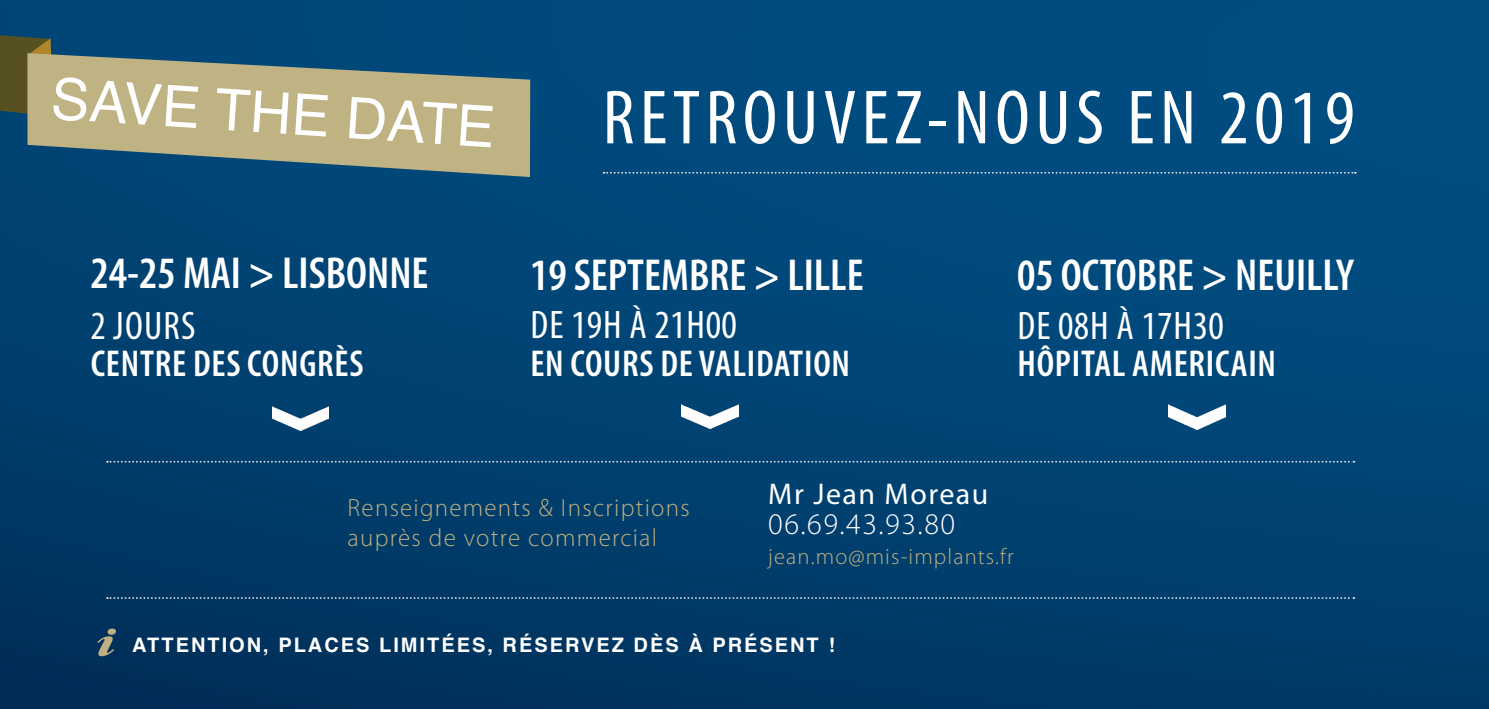
<style>
.page{position:relative;width:1489px;height:709px;background:#fff}
.page>*{position:absolute;margin:0;border:0;box-sizing:border-box;transform-origin:0 0}
.t1{font:condensed 77.5px "Myriad Pro";letter-spacing:.07em;color:#fff}
.t2{font:57.5px "Helvetica";color:#fff}
.t3{font:600 condensed 45px "Myriad Pro";color:#fff}
.t4{font:condensed 40px "Myriad Pro";letter-spacing:.02em;color:#fff}
.t5{font:600 condensed 37.5px "Myriad Pro";letter-spacing:.02em;color:#fff}
.t6{font:300 30px "Myriad Pro";letter-spacing:.05em;color:#fff}
.t7{font:30px "Myriad Pro";letter-spacing:.05em;color:#fff}
.t8{font:300 25px/30px "Myriad Pro";letter-spacing:.05em;color:#beb081}
.t9{font:300 22.5px "Myriad Pro";letter-spacing:.05em;color:#beb081}
.t10{font:700 20px "Helvetica";letter-spacing:.1em;color:#fff}
</style>
<div class="page">
<div style="left:0;top:0;width:438px;height:417px;background:#004373"></div>
<div style="left:438px;top:0;width:1050px;height:417px;background:#004a7d"></div>
<img style="left:0;top:417px;width:1488px;height:30px">
<img style="left:0;top:447px;width:1488px;height:262px">
<svg style="left:603px;top:172px;width:752px;height:2px;background:#497ca0"></svg>
<img style="left:272px;top:406px;width:57px;height:25px">
<svg style="left:97px;top:628px;width:19px;height:28px"></svg>
<svg style="left:0;top:35px;width:51px;height:79px;background:#565225"></svg>
<svg style="left:27px;top:53px;width:503px;height:124px;background:#919880"></svg>
<img style="left:681px;top:404px;width:57px;height:25px">
<img style="left:1168px;top:404px;width:57px;height:25px">
<svg style="left:107px;top:597px;width:1247px;height:2px;background:#4a7190"></svg>
<svg style="left:107px;top:461px;width:1247px;height:1px"></svg>
<p class="t2" style="left:54px;top:53px;width:446px;rotate:4deg">SAVE THE DATE</p>
<h1 class="t1" style="left:602px;top:71px;width:753px">RETROUVEZ-NOUS EN 2019</h1>
<p class="t3" style="left:90px;top:249px;width:339px">24-25 MAI &gt; LISBONNE</p>
<p class="t4" style="left:90px;top:301px;width:107px">2 JOURS</p>
<p class="t5" style="left:91px;top:343px;width:274px">CENTRE DES CONGRÈS</p>
<p class="t3" style="left:530px;top:251px;width:335px">19 SEPTEMBRE &gt; LILLE</p>
<p class="t4" style="left:530px;top:301px;width:208px">DE 19H À 21H00</p>
<p class="t5" style="left:530px;top:343px;width:321px">EN COURS DE VALIDATION</p>
<p class="t3" style="left:1017px;top:251px;width:338px">05 OCTOBRE &gt; NEUILLY</p>
<p class="t4" style="left:1017px;top:301px;width:208px">DE 08H À 17H30</p>
<p class="t5" style="left:1017px;top:343px;width:260px">HÔPITAL AMERICAIN</p>
<p class="t8" style="left:347px;top:493px;width:343px">Renseignements &amp; Inscriptions auprès de votre commercial</p>
<p class="t7" style="left:768px;top:475px;width:222px">Mr Jean Moreau</p>
<p class="t6" style="left:768px;top:507px;width:188px">06.69.43.93.80</p>
<p class="t9" style="left:768px;top:544px;width:247px">jean.mo@mis-implants.fr</p>
<p class="t10" style="left:132px;top:628px;width:704px">ATTENTION, PLACES LIMITÉES, RÉSERVEZ DÈS À PRÉSENT !</p>
</div>
